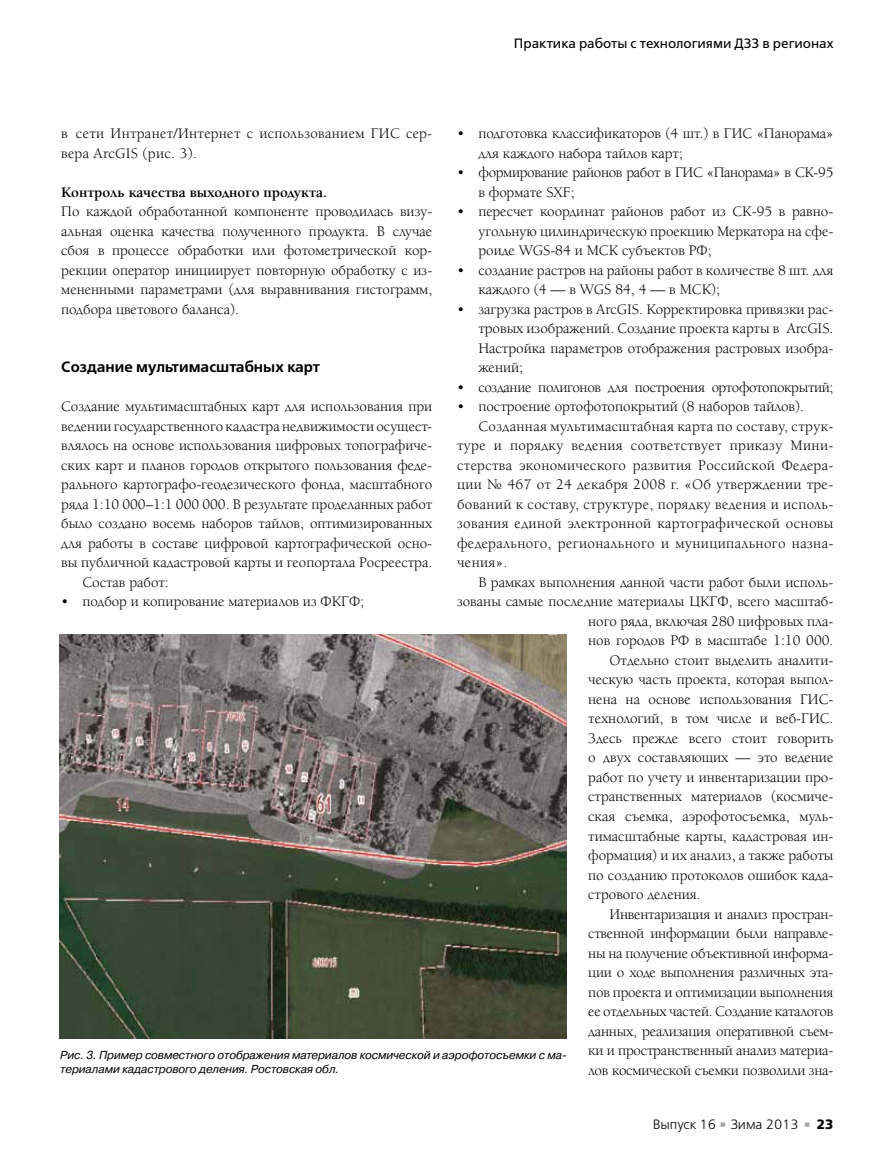
<style>
.page{position:relative;width:893px;height:1170px;background:#fff}
.page>*{position:absolute;margin:0;border:0;box-sizing:border-box;transform-origin:0 0}
.t1{font:15px/19.5px "Alliance";color:#000;text-align:justify}
.t2{font:15px "Alliance";letter-spacing:.025em;color:#000}
.t3{font:15px/19.5px "Alliance";letter-spacing:-.02em;color:#000}
.t4{font:15px/19.5px "Alliance";letter-spacing:.02em;color:#000}
.t5{font:700 15px "Alliance";color:#000}
.t6{font:600 15px "Free Set C";color:#000}
.t7{font:13.5px "Free Set C";color:#000}
.t8{font:300 13.5px "Free Set C";color:#000}
.t9{font:italic 500 11.55px/13.8px "Pragmatica C";letter-spacing:-.01em;color:#000}
.s1{font-family:"Sylfaen";font-weight:400;font-size:19.5px;color:#a3a5a8}
.s2{font-weight:700}
</style>
<div class="page">
<img style="left:60px;top:635px;width:507px;height:403px">
<p class="t7" style="left:514px;top:36px;width:321px">Практика работы с технологиями ДЗЗ в регионах</p>
<p class="t1" style="left:478px;top:123px;width:357px;text-indent:-21px">• подготовка классификаторов (4 шт.) в ГИС «Панорама» для каждого набора тайлов карт;</p>
<p class="t3" style="left:478px;top:162px;width:357px;text-indent:-21px">• формирование районов работ в ГИС «Панорама» в СК-95 в формате SXF;</p>
<p class="t1" style="left:478px;top:201px;width:357px;text-indent:-21px">• пересчет координат районов работ из СК-95 в равно&shy;угольную цилиндрическую проекцию Меркатора на сфе&shy;роиде WGS-84 и МСК субъектов РФ;</p>
<p class="t1" style="left:478px;top:260px;width:357px;text-indent:-21px">• создание растров на районы работ в количестве 8 шт. для каждого (4 — в WGS 84, 4 — в МСК);</p>
<p class="t1" style="left:478px;top:299px;width:357px;text-indent:-21px">• загрузка растров в ArcGIS. Корректировка привязки рас&shy;тровых изображений. Создание проекта карты в ArcGIS.<br>Настройка параметров отображения растровых изобра&shy;жений;</p>
<p class="t3" style="left:457px;top:377px;width:378px">• создание полигонов для построения ортофотопокрытий;</p>
<p class="t1" style="left:457px;top:396px;width:348px">• построение ортофотопокрытий (8 наборов тайлов).</p>
<p class="t2" style="left:478px;top:417px;width:357px">Созданная мультимасштабная карта по составу, струк-</p>
<p class="t2" style="left:457px;top:436px;width:378px">туре и порядку ведения соответствует приказу Мини-</p>
<p class="t2" style="left:457px;top:456px;width:378px">стерства экономического развития Российской Федера-</p>
<p class="t2" style="left:457px;top:475px;width:378px">ции № 467 от 24 декабря 2008 г. «Об утверждении тре-</p>
<p class="t2" style="left:457px;top:495px;width:378px">бований к составу, структуре, порядку ведения и исполь-</p>
<p class="t2" style="left:457px;top:514px;width:378px">зования единой электронной картографической основы</p>
<p class="t2" style="left:457px;top:534px;width:378px">федерального, регионального и муниципального назна-</p>
<p class="t1" style="left:457px;top:552px;width:52px">чения».</p>
<p class="t1" style="left:478px;top:572px;width:357px">В рамках выполнения данной части работ были исполь-</p>
<p class="t1" style="left:457px;top:591px;width:378px">зованы самые последние материалы ЦКГФ, всего масштаб-</p>
<p class="t1" style="left:588px;top:611px;width:247px">ного ряда, включая 280 цифровых пла-</p>
<p class="t1" style="left:588px;top:630px;width:247px">нов городов РФ в масштабе 1:10 000.</p>
<p class="t1" style="left:609px;top:650px;width:225px">Отдельно стоит выделить аналити-</p>
<p class="t1" style="left:588px;top:669px;width:247px">ческую часть проекта, которая выпол-</p>
<p class="t1" style="left:588px;top:689px;width:247px">нена на основе использования ГИС-</p>
<p class="t1" style="left:588px;top:708px;width:247px">технологий, в том числе и веб-ГИС.</p>
<p class="t1" style="left:588px;top:728px;width:247px">Здесь прежде всего стоит говорить</p>
<p class="t1" style="left:588px;top:747px;width:247px">о двух составляющих — это ведение</p>
<p class="t1" style="left:588px;top:767px;width:247px">работ по учету и инвентаризации про-</p>
<p class="t1" style="left:588px;top:786px;width:247px">странственных материалов (космиче-</p>
<p class="t1" style="left:588px;top:806px;width:247px">ская съемка, аэрофотосъемка, муль-</p>
<p class="t1" style="left:588px;top:825px;width:247px">тимасштабные карты, кадастровая ин-</p>
<p class="t1" style="left:588px;top:845px;width:247px">формация) и их анализ, а также работы</p>
<p class="t1" style="left:588px;top:864px;width:247px">по созданию протоколов ошибок када-</p>
<p class="t1" style="left:588px;top:884px;width:114px">стрового деления.</p>
<p class="t1" style="left:609px;top:903px;width:225px">Инвентаризация и анализ простран-</p>
<p class="t1" style="left:588px;top:923px;width:247px">ственной информации были направле-</p>
<p class="t1" style="left:588px;top:942px;width:247px">ны на получение объективной информа-</p>
<p class="t1" style="left:588px;top:962px;width:247px">ции о ходе выполнения различных эта-</p>
<p class="t1" style="left:588px;top:981px;width:247px">пов проекта и оптимизации выполнения</p>
<p class="t1" style="left:588px;top:1001px;width:247px">ее отдельных частей. Создание каталогов</p>
<p class="t1" style="left:588px;top:1020px;width:247px">данных, реализация оперативной съем-</p>
<p class="t1" style="left:588px;top:1040px;width:247px">ки и пространственный анализ материа-</p>
<p class="t1" style="left:588px;top:1059px;width:247px">лов космической съемки позволили зна-</p>
<p class="t4" style="left:61px;top:123px;width:373px">в сети Интранет/Интернет с использованием ГИС сер&shy;вера ArcGIS (рис. 3).</p>
<p class="t5" style="left:61px;top:183px;width:267px">Контроль качества выходного продукта.</p>
<p class="t1" style="left:61px;top:201px;width:373px">По каждой обработанной компоненте проводилась визу&shy;альная оценка качества полученного продукта. В случае сбоя в процессе обработки или фотометрической кор&shy;рекции оператор инициирует повторную обработку с из&shy;мененными параметрами (для выравнивания гистограмм, подбора цветового баланса).</p>
<p class="t6" style="left:61px;top:358px;width:260px">Создание мультимасштабных карт</p>
<p class="t1" style="left:61px;top:396px;width:373px">Создание мультимасштабных карт для использования при</p>
<p class="t1" style="left:61px;top:416px;width:373px">ведении государственного кадастра недвижимости осущест-</p>
<p class="t1" style="left:61px;top:435px;width:373px">влялось на основе использования цифровых топографиче-</p>
<p class="t1" style="left:61px;top:455px;width:373px">ских карт и планов городов открытого пользования феде-</p>
<p class="t1" style="left:61px;top:474px;width:373px">рального картографо-геодезического фонда, масштабного</p>
<p class="t1" style="left:61px;top:494px;width:373px">ряда 1:10 000–1:1 000 000. В результате проделанных работ</p>
<p class="t1" style="left:61px;top:513px;width:373px">было создано восемь наборов тайлов, оптимизированных</p>
<p class="t1" style="left:61px;top:533px;width:373px">для работы в составе цифровой картографической осно-</p>
<p class="t1" style="left:61px;top:552px;width:373px">вы публичной кадастровой карты и геопортала Росреестра.</p>
<p class="t1" style="left:82px;top:572px;width:88px">Состав работ:</p>
<p class="t1" style="left:61px;top:591px;width:304px">• подбор и копирование материалов из ФКГФ;</p>
<p class="t9" style="left:60px;top:1048px;width:508px">Рис. 3. Пример совместного отображения материалов космической и аэрофотосъемки с ма&shy;териалами кадастрового деления. Ростовская обл.</p>
<p class="t8" style="left:653px;top:1117px;width:182px">Выпуск 16 <span class="s1">▪</span> Зима 2013 <span class="s1">▪</span> <span class="s2">23</span></p>
</div>
